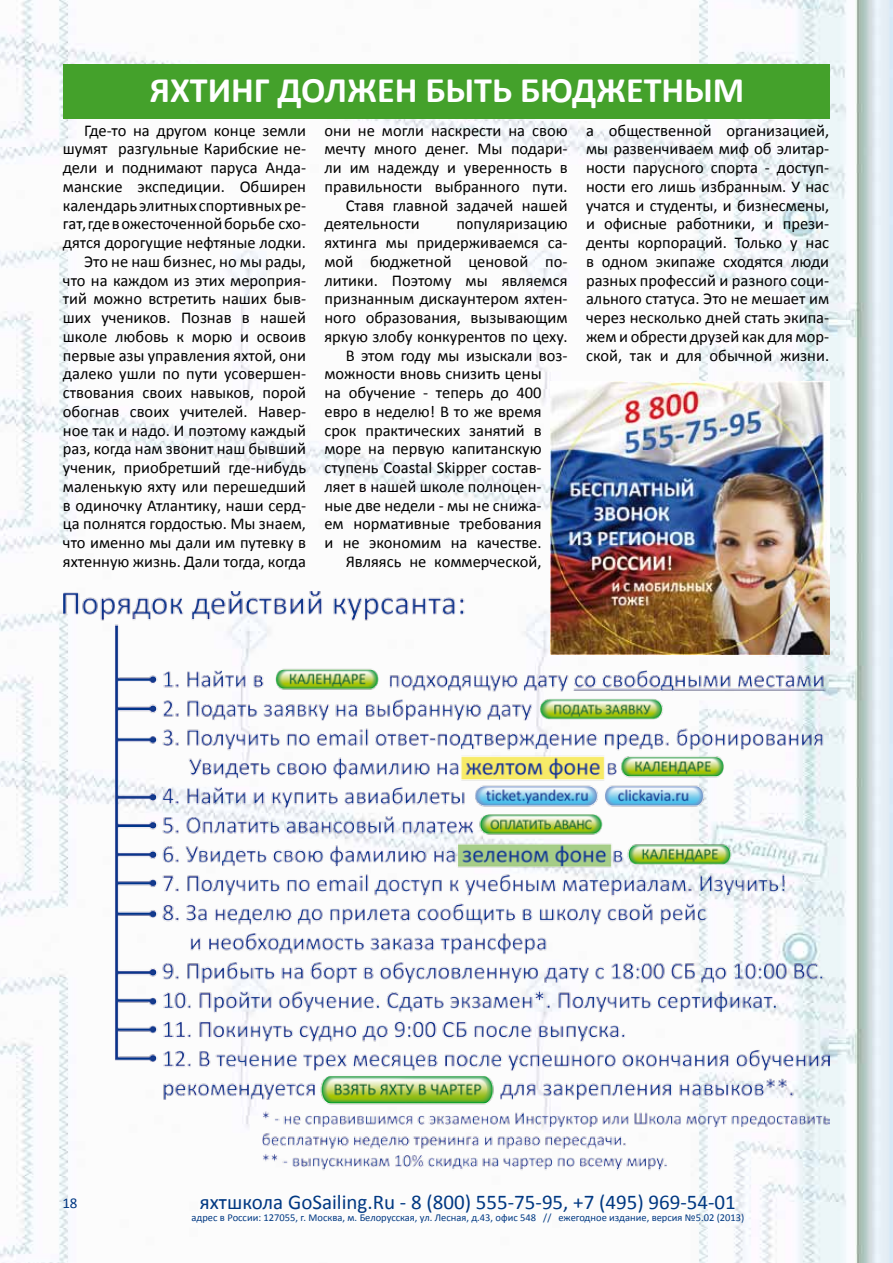
<style>
.page{position:relative;width:893px;height:1263px;background:#fff}
.page>*{position:absolute;margin:0;border:0;box-sizing:border-box;transform-origin:0 0}
.t1{font:700 36px "Calibri";color:#fff}
.t2{font:21px "Calibri";color:#003882}
.t3{font:16.5px/18.8px "Calibri";color:#000;text-align:justify}
.t4{font:15px "Calibri";color:#003882}
.t5{font:10.5px "Calibri";color:#003882}
</style>
<div class="page">
<img style="left:0;top:0;width:893px;height:1263px">
<img style="left:64px;top:592px;width:765px;height:586px">
<div style="left:64px;top:64px;width:766px;height:55px;background:#44a12b"></div>
<img style="left:550px;top:381px;width:279px;height:274px">
<h1 class="t1" style="left:149px;top:67px;width:597px">ЯХТИНГ ДОЛЖЕН БЫТЬ БЮДЖЕТНЫМ</h1>
<p class="t3" style="left:324px;top:120px;width:245px">они не могли наскрести на свою</p>
<p class="t3" style="left:324px;top:139px;width:245px">мечту много денег. Мы подари-</p>
<p class="t3" style="left:324px;top:158px;width:245px">ли им надежду и уверенность в</p>
<p class="t3" style="left:324px;top:176px;width:245px">правильности выбранного пути.</p>
<p class="t3" style="left:346px;top:195px;width:223px">Ставя главной задачей нашей</p>
<p class="t3" style="left:324px;top:214px;width:97px">деятельности</p>
<p class="t3" style="left:456px;top:214px;width:113px">популяризацию</p>
<p class="t3" style="left:324px;top:233px;width:245px">яхтинга мы придерживаемся са-</p>
<p class="t3" style="left:324px;top:251px;width:245px">мой бюджетной ценовой по-</p>
<p class="t3" style="left:324px;top:270px;width:245px">литики. Поэтому мы являемся</p>
<p class="t3" style="left:324px;top:289px;width:245px">признанным дискаунтером яхтен-</p>
<p class="t3" style="left:324px;top:307px;width:245px">ного образования, вызывающим</p>
<p class="t3" style="left:324px;top:326px;width:245px">яркую злобу конкурентов по цеху.</p>
<p class="t3" style="left:346px;top:345px;width:223px">В этом году мы изыскали воз-</p>
<p class="t3" style="left:324px;top:364px;width:219px">можности вновь снизить цены</p>
<p class="t3" style="left:324px;top:382px;width:219px">на обучение - теперь до 400</p>
<p class="t3" style="left:324px;top:401px;width:219px">евро в неделю! В то же время</p>
<p class="t3" style="left:324px;top:420px;width:219px">срок практических занятий в</p>
<p class="t3" style="left:324px;top:439px;width:219px">море на первую капитанскую</p>
<p class="t3" style="left:324px;top:457px;width:219px">ступень Coastal Skipper состав-</p>
<p class="t3" style="left:324px;top:476px;width:219px">ляет в нашей школе полноцен-</p>
<p class="t3" style="left:324px;top:495px;width:219px">ные две недели - мы не снижа-</p>
<p class="t3" style="left:324px;top:514px;width:219px">ем нормативные требования</p>
<p class="t3" style="left:324px;top:532px;width:219px">и не экономим на качестве.</p>
<p class="t3" style="left:346px;top:551px;width:197px">Являясь не коммерческой,</p>
<p class="t3" style="left:586px;top:120px;width:245px">а общественной организацией, мы развенчиваем миф об элитар&shy;ности парусного спорта - доступ&shy;ности его лишь избранным. У нас учатся и студенты, и бизнесмены, и офисные работники, и прези&shy;денты корпораций. Только у нас в одном экипаже сходятся люди разных профессий и разного соци&shy;ального статуса. Это не мешает им через несколько дней стать экипа&shy;жем и обрести друзей как для мор&shy;ской, так и для обычной жизни.</p>
<p class="t3" style="left:63px;top:120px;width:245px;text-align:right">Где-то на другом конце земли шумят разгульные Карибские не&shy;дели и поднимают паруса Анда&shy;манские экспедиции. Обширен календарь элитных спортивных ре&shy;гат, где в ожесточенной борьбе схо&shy;дятся дорогущие нефтяные лодки.<br>Это не наш бизнес, но мы рады, что на каждом из этих мероприя&shy;тий можно встретить наших быв&shy;ших учеников. Познав в нашей школе любовь к морю и освоив первые азы управления яхтой, они далеко ушли по пути усовершен&shy;ствования своих навыков, порой обогнав своих учителей. Навер&shy;ное так и надо. И поэтому каждый раз, когда нам звонит наш бывший ученик, приобретший где-нибудь маленькую яхту или перешедший в одиночку Атлантику, наши серд&shy;ца полнятся гордостью. Мы знаем, что именно мы дали им путевку в яхтенную жизнь. Дали тогда, когда</p>
<p class="t4" style="left:62px;top:1194px;width:17px">18</p>
<p class="t2" style="left:200px;top:1188px;width:537px">яхтшкола GoSailing.Ru - 8 (800) 555-75-95, +7 (495) 969-54-01</p>
<p class="t5" style="left:192px;top:1211px;width:554px">адрес в России: 127055, г. Москва, м. Белорусская, ул. Лесная, д.43, офис 548 // ежегодное издание, версия №5.02 (2013)</p>
</div>
